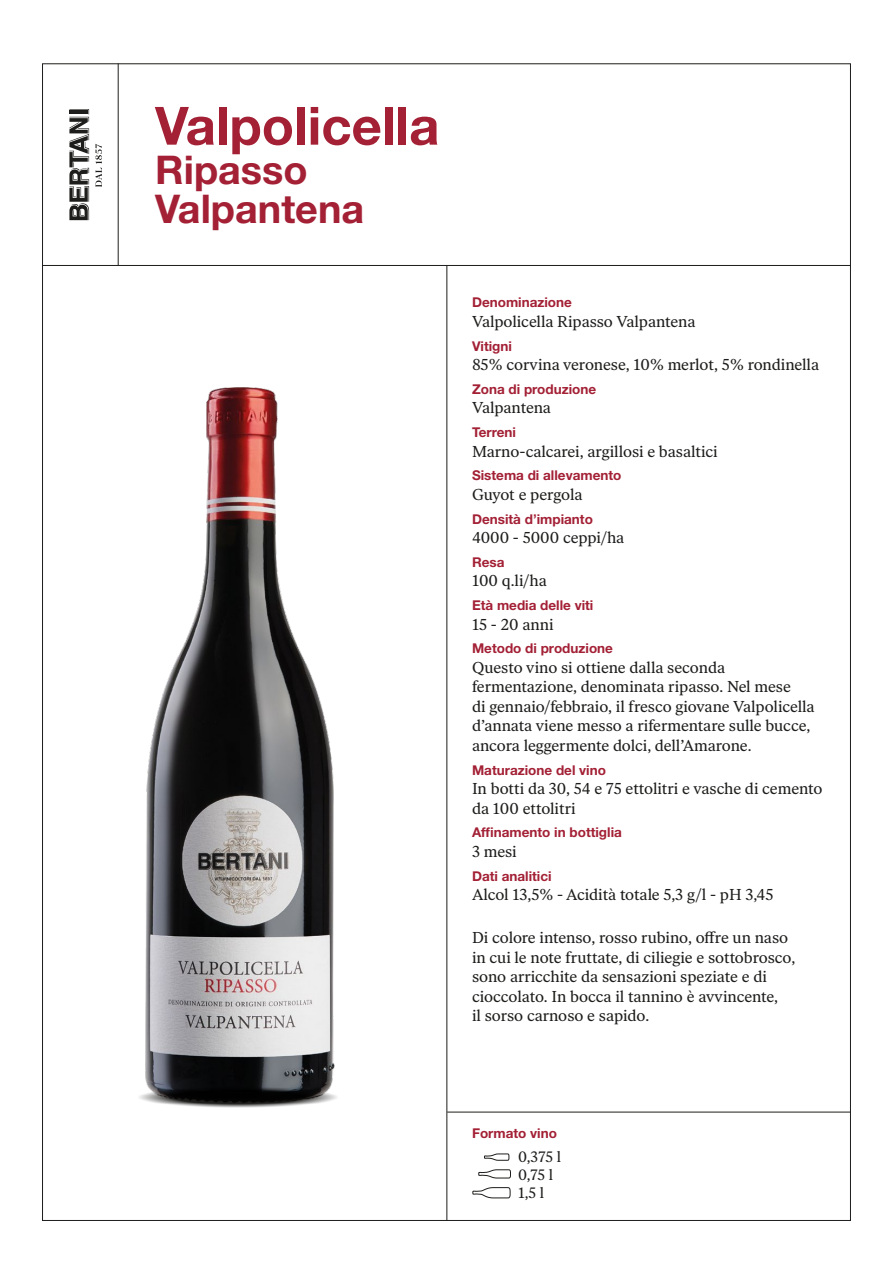
<style>
.page{position:relative;width:893px;height:1263px;background:#fff}
.page>*{position:absolute;margin:0;border:0;box-sizing:border-box;transform-origin:0 0}
.t1{font:700 52.8px "Helvetica Neue LT Std";color:#a32035}
.t2{font:700 39.6px/39px "Helvetica Neue LT Std";color:#a32035}
.t3{font:15.75px/19.5px "Ivar Text";color:#1d1d1b}
.t4{font:15px/18px "Ivar Text";color:#1d1d1b}
.t5{font:700 13.5px "Helvetica Neue LT Std";color:#a32035}
</style>
<div class="page">
<svg style="left:69px;top:109px;width:20px;height:111px"></svg>
<hr style="left:69px;top:110px;width:19px;height:4px;background:#1d1d1b">
<svg style="left:95px;top:144px;width:7px;height:43px"></svg>
<hr style="left:42px;top:265px;width:808px;height:1px;background:#1d1d1b">
<hr style="left:447px;top:265px;width:1px;height:955px;background:#1d1d1b">
<hr style="left:118px;top:63px;width:1px;height:203px;background:#1d1d1b">
<hr style="left:447px;top:1112px;width:403px;height:1px;background:#1d1d1b">
<svg style="left:478px;top:1169px;width:33px;height:10px"></svg>
<svg style="left:484px;top:1153px;width:26px;height:8px"></svg>
<svg style="left:472px;top:1187px;width:39px;height:12px"></svg>
<img style="left:140px;top:387px;width:197px;height:721px">
<h1 class="t1" style="left:155px;top:93px;width:286px">Valpolicella</h1>
<h2 class="t2" style="left:155px;top:149px;width:211px">Ripasso<br>Valpantena</h2>
<p class="t5" style="left:472px;top:294px;width:101px">Denominazione</p>
<p class="t3" style="left:472px;top:312px;width:225px">Valpolicella Ripasso Valpantena</p>
<p class="t5" style="left:472px;top:337px;width:41px">Vitigni</p>
<p class="t3" style="left:472px;top:355px;width:349px">85% corvina veronese, 10% merlot, 5% rondinella</p>
<p class="t5" style="left:472px;top:381px;width:126px">Zona di produzione</p>
<p class="t3" style="left:472px;top:398px;width:80px">Valpantena</p>
<p class="t5" style="left:472px;top:424px;width:45px">Terreni</p>
<p class="t3" style="left:472px;top:441px;width:247px">Marno-calcarei, argillosi e basaltici</p>
<p class="t5" style="left:472px;top:467px;width:151px">Sistema di allevamento</p>
<p class="t3" style="left:472px;top:485px;width:112px">Guyot e pergola</p>
<p class="t5" style="left:472px;top:510px;width:122px">Densità d’impianto</p>
<p class="t3" style="left:472px;top:528px;width:154px">4000 - 5000 ceppi/ha</p>
<p class="t5" style="left:472px;top:554px;width:34px">Resa</p>
<p class="t3" style="left:472px;top:571px;width:76px">100 q.li/ha</p>
<p class="t5" style="left:472px;top:597px;width:123px">Età media delle viti</p>
<p class="t3" style="left:472px;top:614px;width:83px">15 - 20 anni</p>
<p class="t5" style="left:472px;top:640px;width:142px">Metodo di produzione</p>
<p class="t3" style="left:472px;top:658px;width:344px">Questo vino si ottiene dalla seconda fermentazione, denominata ripasso. Nel mese<br>di gennaio/febbraio, il fresco giovane Valpolicella d’annata viene messo a rifermentare sulle bucce, ancora leggermente dolci, dell’Amarone.</p>
<p class="t5" style="left:472px;top:761px;width:135px">Maturazione del vino</p>
<p class="t3" style="left:472px;top:779px;width:352px">In botti da 30, 54 e 75 ettolitri e vasche di cemento da 100 ettolitri</p>
<p class="t5" style="left:472px;top:824px;width:151px">Affinamento in bottiglia</p>
<p class="t3" style="left:472px;top:842px;width:46px">3 mesi</p>
<p class="t5" style="left:472px;top:867px;width:81px">Dati analitici</p>
<p class="t3" style="left:472px;top:885px;width:303px">Alcol 13,5% - Acidità totale 5,3 g/l - pH 3,45</p>
<p class="t3" style="left:472px;top:928px;width:325px">Di colore intenso, rosso rubino, offre un naso in cui le note fruttate, di ciliegie e sottobrosco, sono arricchite da sensazioni speziate e di cioccolato. In bocca il tannino è avvincente,<br>il sorso carnoso e sapido.</p>
<p class="t5" style="left:472px;top:1125px;width:86px">Formato vino</p>
<p class="t4" style="left:518px;top:1148px;width:44px">0,375 l<br>0,75 l<br>1,5 l</p>
</div>
